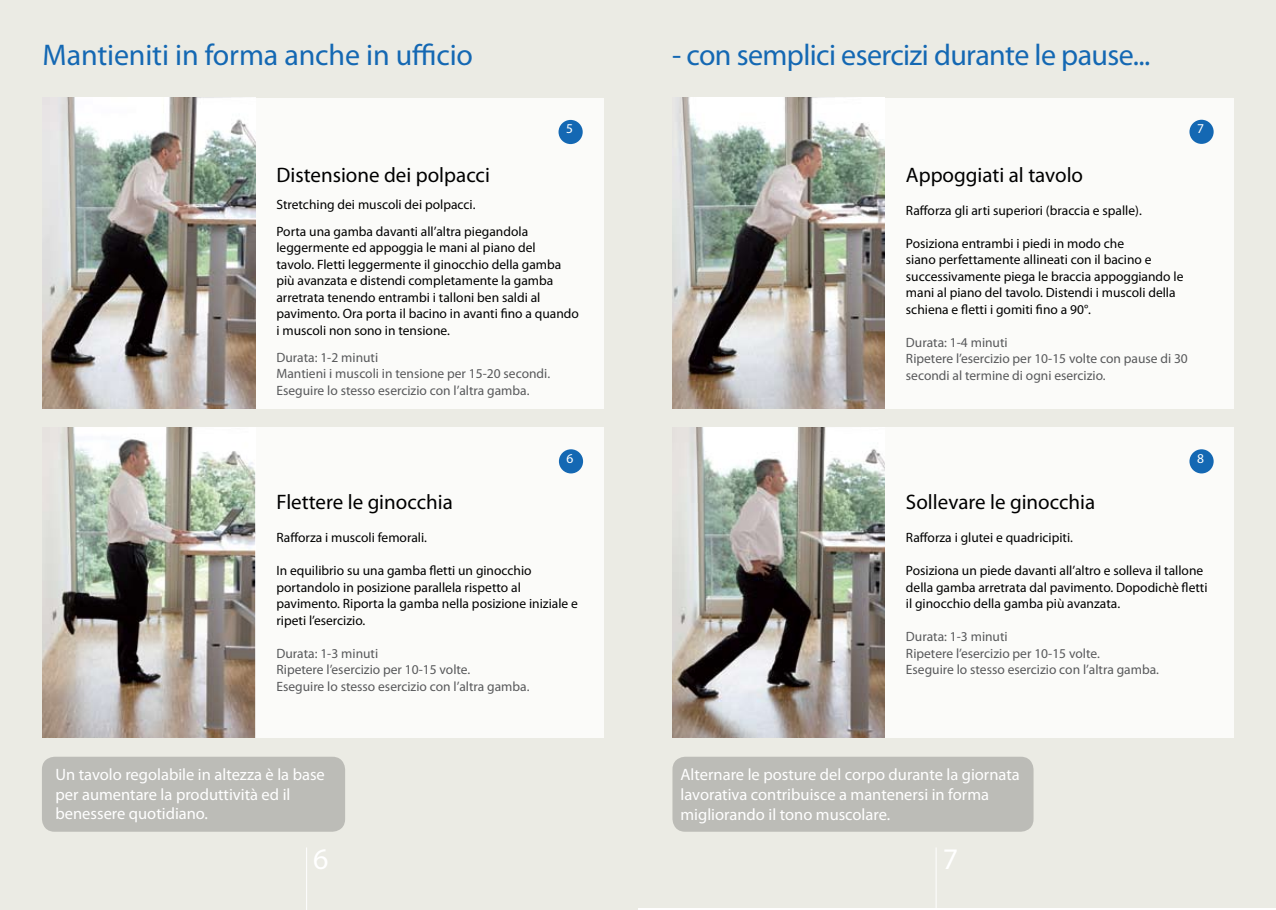
<style>
.page{position:relative;width:1276px;height:910px;background:#fff}
.page>*{position:absolute;margin:0;border:0;box-sizing:border-box;transform-origin:0 0}
.t1{font:30px "Myriad Pro";letter-spacing:-.02em;color:#1468b3}
.t2{font:30px "Myriad Pro";color:#fff}
.t3{font:21px "Myriad Pro";color:#000}
.t4{font:16.5px/19.8px "Myriad Pro";color:#fff}
.t5{font:13.5px/16.5px "Myriad Pro";color:#000}
.t6{font:13.5px/16.5px "Myriad Pro";color:#58595b}
.t7{font:13.5px "Myriad Pro";color:#fff}
</style>
<div class="page">
<div style="left:0;top:0;width:638px;height:910px;background:#ebebe4"></div>
<div style="left:255px;top:98px;width:349px;height:310px;background:#fff"></div>
<div style="left:558px;top:120px;width:25px;height:24px;background:#1468b3;border-radius:50%"></div>
<img style="left:43px;top:98px;width:212px;height:310px">
<img style="left:43px;top:427px;width:212px;height:311px">
<div style="left:255px;top:427px;width:349px;height:311px;background:#fff"></div>
<div style="left:559px;top:449px;width:24px;height:24px;background:#1468b3;border-radius:50%"></div>
<div style="left:42px;top:757px;width:303px;height:75px;background:#bcbcb7;border-radius:13px"></div>
<div style="left:638px;top:0;width:638px;height:908px;background:#ebebe4"></div>
<img style="left:672px;top:98px;width:212px;height:310px">
<div style="left:884px;top:98px;width:349px;height:310px;background:#fff"></div>
<div style="left:1189px;top:120px;width:24px;height:24px;background:#1468b3;border-radius:50%"></div>
<div style="left:884px;top:427px;width:349px;height:311px;background:#fff"></div>
<div style="left:1189px;top:449px;width:24px;height:24px;background:#1468b3;border-radius:50%"></div>
<img style="left:672px;top:427px;width:212px;height:311px">
<div style="left:672px;top:757px;width:361px;height:75px;background:#bcbcb7;border-radius:13px"></div>
<hr style="left:306px;top:847px;width:1px;height:63px;background:#fff">
<hr style="left:935px;top:847px;width:1px;height:63px;background:#fff">
<h1 class="t1" style="left:43px;top:36px;width:432px">Mantieniti in forma anche in ufficio</h1>
<p class="t7" style="left:566px;top:120px;width:8px">5</p>
<h2 class="t3" style="left:276px;top:162px;width:215px">Distensione dei polpacci</h2>
<p class="t5" style="left:276px;top:190px;width:253px;line-height:27.2px">Stretching dei muscoli dei polpacci.<br>Porta una gamba davanti all’altra piegandola</p>
<p class="t5" style="left:276px;top:239px;width:304px">leggermente ed appoggia le mani al piano del<br>tavolo. Fletti leggermente il ginocchio della gamba più avanzata e distendi completamente la gamba arretrata tenendo entrambi i talloni ben saldi al pavimento. Ora porta il bacino in avanti fino a quando i muscoli non sono in tensione.</p>
<p class="t6" style="left:276px;top:349px;width:275px">Durata: 1-2 minuti<br>Mantieni i muscoli in tensione per 15-20 secondi.<br>Eseguire lo stesso esercizio con l’altra gamba.</p>
<p class="t7" style="left:566px;top:450px;width:8px">6</p>
<h2 class="t3" style="left:276px;top:489px;width:178px">Flettere le ginocchia</h2>
<p class="t5" style="left:276px;top:529px;width:152px">Rafforza i muscoli femorali.</p>
<p class="t5" style="left:276px;top:562px;width:303px">In equilibrio su una gamba fletti un ginocchio portandolo in posizione parallela rispetto al pavimento. Riporta la gamba nella posizione iniziale e ripeti l’esercizio.</p>
<p class="t6" style="left:276px;top:644px;width:255px">Durata: 1-3 minuti<br>Ripetere l’esercizio per 10-15 volte.<br>Eseguire lo stesso esercizio con l’altra gamba.</p>
<p class="t4" style="left:55px;top:764px;width:271px">Un tavolo regolabile in altezza è la base per aumentare la produttività ed il benessere quotidiano.</p>
<h1 class="t1" style="left:672px;top:36px;width:480px">- con semplici esercizi durante le pause...</h1>
<p class="t7" style="left:1197px;top:120px;width:8px">7</p>
<h2 class="t3" style="left:906px;top:162px;width:179px">Appoggiati al tavolo</h2>
<p class="t5" style="left:906px;top:202px;width:237px">Rafforza gli arti superiori (braccia e spalle).</p>
<p class="t5" style="left:906px;top:235px;width:279px">Posiziona entrambi i piedi in modo che<br>siano perfettamente allineati con il bacino e successivamente piega le braccia appoggiando le mani al piano del tavolo. Distendi i muscoli della schiena e fletti i gomiti fino a 90°.</p>
<p class="t6" style="left:906px;top:334px;width:283px">Durata: 1-4 minuti<br>Ripetere l’esercizio per 10-15 volte con pause di 30 secondi al termine di ogni esercizio.</p>
<p class="t7" style="left:1197px;top:450px;width:8px">8</p>
<h2 class="t3" style="left:906px;top:489px;width:191px">Sollevare le ginocchia</h2>
<p class="t5" style="left:906px;top:529px;width:168px">Rafforza i glutei e quadricipiti.</p>
<p class="t5" style="left:906px;top:562px;width:303px">Posiziona un piede davanti all’altro e solleva il tallone della gamba arretrata dal pavimento. Dopodichè fletti il ginocchio della gamba più avanzata.</p>
<p class="t6" style="left:906px;top:628px;width:255px">Durata: 1-3 minuti<br>Ripetere l’esercizio per 10-15 volte.<br>Eseguire lo stesso esercizio con l’altra gamba.</p>
<p class="t4" style="left:680px;top:764px;width:341px">Alternare le posture del corpo durante la giornata lavorativa contribuisce a mantenersi in forma migliorando il tono muscolare.</p>
<h1 class="t2" style="left:313px;top:840px;width:17px">6</h1>
<h1 class="t2" style="left:942px;top:840px;width:17px">7</h1>
</div>
